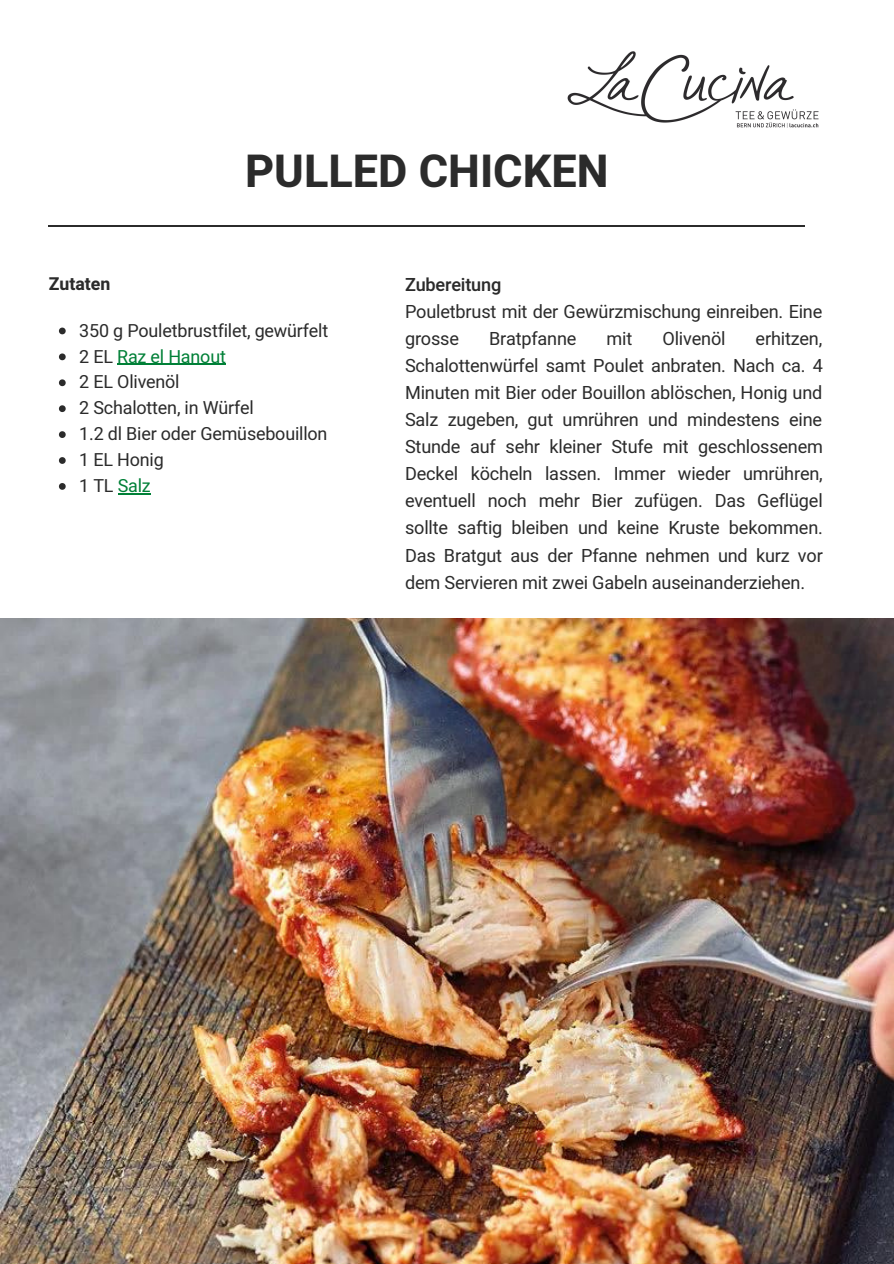
<style>
.page{position:relative;width:894px;height:1264px;background:#fff}
.page>*{position:absolute;margin:0;border:0;box-sizing:border-box;transform-origin:0 0}
.t1{font:700 45px "Heebo";color:#2b2b2b}
.t2{font:18.15px/27px "Heebo";letter-spacing:-.01em;color:#2b2b2b}
.t3{font:500 18.15px "Heebo";letter-spacing:-.01em;color:#2b2b2b}
.t4{font:18px/26px "Heebo";letter-spacing:-.01em;color:#2b2b2b}
.t5{font:700 17.7px "Heebo";color:#2b2b2b}
.s1{color:#008037}
</style>
<div class="page">
<hr style="left:49px;top:225px;width:755px;height:2px;background:#2b2b2b">
<img style="left:567px;top:51px;width:252px;height:77px">
<img style="left:0;top:619px;width:893px;height:644px">
<svg style="left:59px;top:327px;width:7px;height:7px"></svg>
<svg style="left:59px;top:353px;width:7px;height:7px"></svg>
<hr style="left:117px;top:363px;width:109px;height:2px;background:#008037">
<svg style="left:59px;top:379px;width:7px;height:7px"></svg>
<svg style="left:59px;top:405px;width:7px;height:7px"></svg>
<svg style="left:59px;top:431px;width:7px;height:7px"></svg>
<svg style="left:59px;top:457px;width:7px;height:7px"></svg>
<svg style="left:59px;top:483px;width:7px;height:7px"></svg>
<hr style="left:118px;top:493px;width:32px;height:1px;background:#008037">
<h1 class="t1" style="left:245px;top:140px;width:365px">PULLED CHICKEN</h1>
<p class="t5" style="left:49px;top:271px;width:63px">Zutaten</p>
<p class="t4" style="left:79px;top:318px;width:250px">350 g Pouletbrustfilet, gewürfelt<br>2 EL <span class="s1">Raz el Hanout<br></span>2 EL Olivenöl<br>2 Schalotten, in Würfel<br>1.2 dl Bier oder Gemüsebouillon<br>1 EL Honig<br>1 TL <span class="s1">Salz</span></p>
<p class="t3" style="left:405px;top:272px;width:98px">Zubereitung</p>
<p class="t2" style="left:405px;top:299px;width:419px">Pouletbrust mit der Gewürzmischung einreiben. Eine grosse</p>
<p class="t2" style="left:489px;top:326px;width:89px">Bratpfanne</p>
<p class="t2" style="left:606px;top:326px;width:27px">mit</p>
<p class="t2" style="left:662px;top:326px;width:65px">Olivenöl</p>
<p class="t2" style="left:405px;top:326px;width:419px;text-align:justify;text-indent:350px">erhitzen, Schalottenwürfel samt Poulet anbraten. Nach ca. 4<br>Minuten mit Bier oder Bouillon ablöschen, Honig und Salz zugeben, gut umrühren und mindestens eine Stunde auf sehr kleiner Stufe mit geschlossenem Deckel köcheln lassen. Immer wieder umrühren, eventuell noch mehr Bier zufügen. Das Geflügel sollte saftig bleiben und keine Kruste bekommen.<br>Das Bratgut aus der Pfanne nehmen und kurz vor dem Servieren mit zwei Gabeln auseinanderziehen.</p>
</div>
